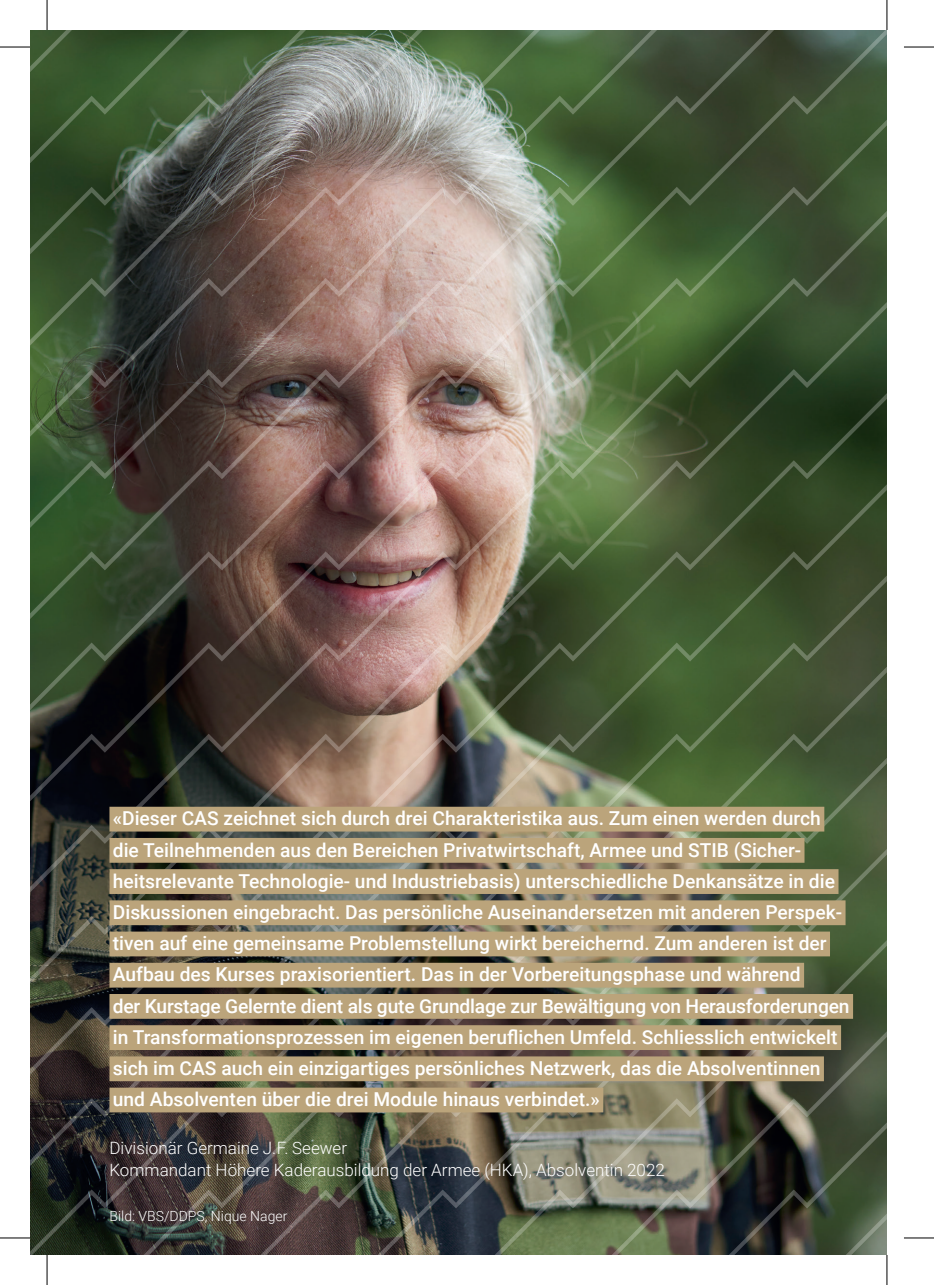
<style>
.page{position:relative;width:934px;height:1285px;background:#fff}
.page>*{position:absolute;margin:0;border:0;box-sizing:border-box;transform-origin:0 0}
.t1{font:500 19.2px/31.2px "Roboto";color:#fff}
.t2{font:300 17px/22px "Roboto";color:#fff}
.t3{font:300 14px "Roboto";color:#fff}
</style>
<div class="page">
<svg style="left:30px;top:30px;width:856px;height:90px;background:#566b4f"></svg>
<img style="left:30px;top:120px;width:856px;height:91px">
<svg style="left:30px;top:211px;width:856px;height:28px;background:#696d56"></svg>
<svg style="left:30px;top:239px;width:856px;height:91px;background:#696e56"></svg>
<img style="left:30px;top:330px;width:856px;height:91px">
<img style="left:30px;top:421px;width:856px;height:91px">
<svg style="left:30px;top:512px;width:856px;height:91px;background:#56573e"></svg>
<svg style="left:30px;top:603px;width:856px;height:91px;background:#50523c"></svg>
<img style="left:30px;top:694px;width:856px;height:91px">
<img style="left:30px;top:785px;width:856px;height:91px">
<img style="left:30px;top:876px;width:856px;height:92px">
<img style="left:30px;top:968px;width:856px;height:91px">
<img style="left:30px;top:1059px;width:856px;height:63px">
<img style="left:30px;top:1122px;width:856px;height:133px">
<div style="left:109px;top:806px;width:715px;height:25px;background:#bba47b"></div>
<div style="left:109px;top:838px;width:695px;height:24px;background:#bba47b"></div>
<div style="left:109px;top:869px;width:729px;height:25px;background:#bba47b"></div>
<div style="left:109px;top:900px;width:736px;height:25px;background:#bba47b"></div>
<div style="left:109px;top:931px;width:720px;height:25px;background:#bba47b"></div>
<div style="left:109px;top:962px;width:694px;height:25px;background:#bba47b"></div>
<div style="left:109px;top:994px;width:743px;height:24px;background:#bba47b"></div>
<div style="left:109px;top:1025px;width:731px;height:25px;background:#bba47b"></div>
<div style="left:109px;top:1056px;width:714px;height:25px;background:#bba47b"></div>
<div style="left:109px;top:1087px;width:494px;height:25px;background:#bba47b"></div>
<hr style="left:0;top:47px;width:30px;height:1px;background:#000">
<hr style="left:903px;top:47px;width:30px;height:1px;background:#000">
<hr style="left:0;top:1237px;width:30px;height:1px;background:#000">
<hr style="left:903px;top:1237px;width:30px;height:1px;background:#000">
<hr style="left:47px;top:0;width:1px;height:30px;background:#000">
<hr style="left:47px;top:1255px;width:1px;height:30px;background:#000">
<hr style="left:886px;top:0;width:1px;height:30px;background:#000">
<hr style="left:886px;top:1255px;width:1px;height:30px;background:#000">
<p class="t1" style="left:113px;top:802px;width:737px">«Dieser CAS zeichnet sich durch drei Charakteristika aus. Zum einen werden durch die Teilnehmenden aus den Bereichen Privatwirtschaft, Armee und STIB (Sicher&shy;heitsrelevante Technologie- und Industriebasis) unterschiedliche Denkansätze in die Diskussionen eingebracht. Das persönliche Auseinandersetzen mit anderen Perspek&shy;tiven auf eine gemeinsame Problemstellung wirkt bereichernd. Zum anderen ist der Aufbau des Kurses praxisorientiert. Das in der Vorbereitungsphase und während<br>der Kurstage Gelernte dient als gute Grundlage zur Bewältigung von Herausforderungen in Transformationsprozessen im eigenen beruflichen Umfeld. Schliesslich entwickelt sich im CAS auch ein einzigartiges persönliches Netzwerk, das die Absolventinnen und Absolventen über die drei Module hinaus verbindet.»</p>
<p class="t2" style="left:109px;top:1136px;width:556px">Divisionär Germaine J.F. Seewer<br>Kommandant Höhere Kaderausbildung der Armee (HKA), Absolventin 2022</p>
<p class="t3" style="left:109px;top:1206px;width:179px">Bild: VBS/DDPS, Nique Nager</p>
</div>
